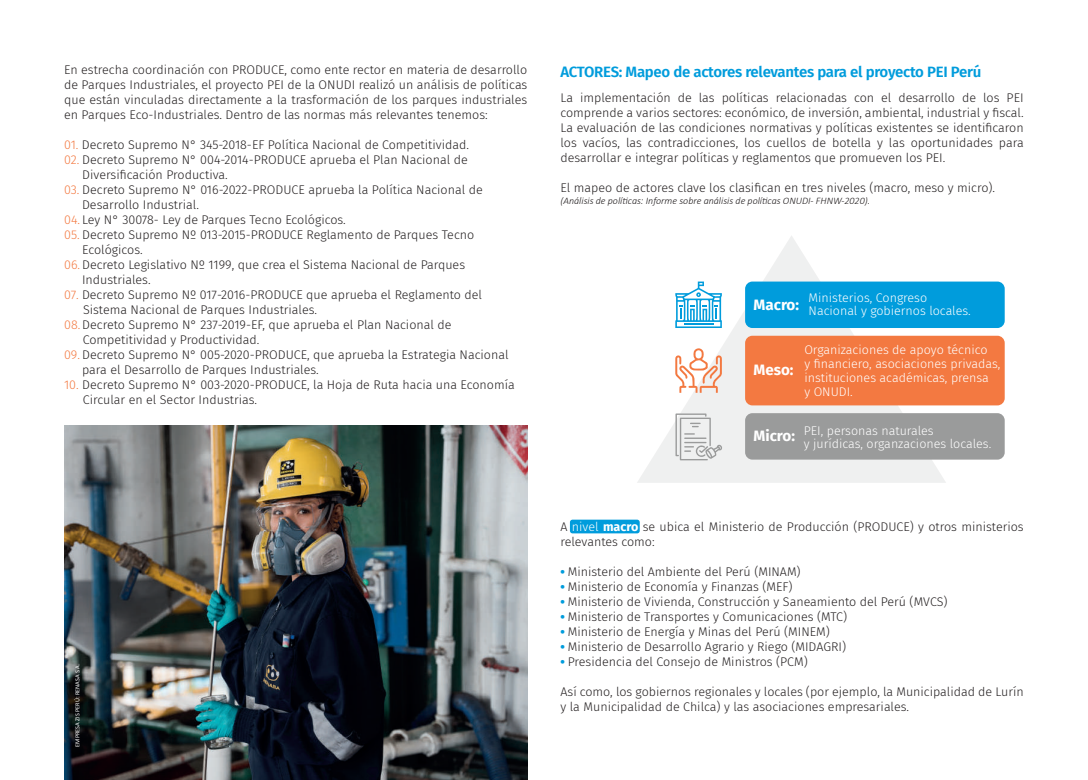
<style>
.page{position:relative;width:1088px;height:780px;background:#fff}
.page>*{position:absolute;margin:0;border:0;box-sizing:border-box;transform-origin:0 0}
.t1{font:700 15.12px "Fira Sans";color:#fff}
.t2{font:600 15px "Fira Sans";letter-spacing:-.02em;color:#009cdc}
.t3{font:300 12.5px/15px "Fira Sans";color:#231f20}
.t4{font:300 12.5px/13.8px "Fira Sans";color:#fff}
.t5{font:italic 300 10px "Calibri";color:#231f20}
.t6{font:6.25px "Calibri";color:#fff}
.s1{color:#f37941}
.s2{color:#fff}
.s3{font-weight:700;color:#fff}
.s4{font-weight:800;color:#009cdc}
</style>
<div class="page">
<div style="left:570px;top:519px;width:70px;height:14px;background:#009cdc;border-radius:3px"></div>
<svg style="left:637px;top:236px;width:309px;height:247px"></svg>
<img style="left:64px;top:425px;width:463px;height:355px">
<div style="left:745px;top:281px;width:260px;height:47px;background:#009cdc;border-radius:7px"></div>
<div style="left:745px;top:336px;width:260px;height:69px;background:#f37941;border-radius:7px"></div>
<div style="left:745px;top:413px;width:260px;height:46px;background:#9a9b9b;border-radius:7px"></div>
<svg style="left:675px;top:281px;width:47px;height:47px"></svg>
<svg style="left:675px;top:348px;width:47px;height:45px"></svg>
<svg style="left:675px;top:413px;width:47px;height:47px"></svg>
<p class="t3" style="left:64px;top:62px;width:465px;text-align:justify">En estrecha coordinación con PRODUCE, como ente rector en materia de desarrollo de Parques Industriales, el proyecto PEI de la ONUDI realizó un análisis de políticas que están vinculadas directamente a la trasformación de los parques industriales en Parques Eco-Industriales. Dentro de las normas más relevantes tenemos:</p>
<p class="t3" style="left:64px;top:137px;width:406px"><span class="s1">01.</span> Decreto Supremo N° 345-2018-EF Política Nacional de Competitividad.</p>
<p class="t3" style="left:82px;top:152px;width:387px;text-indent:-18px"><span class="s1">02.</span> Decreto Supremo N° 004-2014-PRODUCE aprueba el Plan Nacional de<br>Diversificación Productiva.</p>
<p class="t3" style="left:82px;top:182px;width:402px;text-indent:-18px"><span class="s1">03.</span> Decreto Supremo N° 016-2022-PRODUCE aprueba la Política Nacional de<br>Desarrollo Industrial.</p>
<p class="t3" style="left:64px;top:212px;width:283px"><span class="s1">04.</span> Ley N° 30078- Ley de Parques Tecno Ecológicos.</p>
<p class="t3" style="left:82px;top:227px;width:393px;text-indent:-18px"><span class="s1">05.</span> Decreto Supremo Nº 013-2015-PRODUCE Reglamento de Parques Tecno<br>Ecológicos.</p>
<p class="t3" style="left:82px;top:257px;width:385px;text-indent:-18px"><span class="s1">06.</span> Decreto Legislativo Nº 1199, que crea el Sistema Nacional de Parques<br>Industriales.</p>
<p class="t3" style="left:83px;top:287px;width:400px;text-indent:-19px"><span class="s1">07.</span> Decreto Supremo Nº 017-2016-PRODUCE que aprueba el Reglamento del<br>Sistema Nacional de Parques Industriales.</p>
<p class="t3" style="left:83px;top:317px;width:370px;text-indent:-19px"><span class="s1">08.</span> Decreto Supremo N° 237-2019-EF, que aprueba el Plan Nacional de<br>Competitividad y Productividad.</p>
<p class="t3" style="left:82px;top:347px;width:428px;text-indent:-18px"><span class="s1">09.</span> Decreto Supremo N° 005-2020-PRODUCE, que aprueba la Estrategia Nacional para el Desarrollo de Parques Industriales.</p>
<p class="t3" style="left:83px;top:377px;width:433px;text-indent:-19px"><span class="s1">10.</span> Decreto Supremo N° 003-2020-PRODUCE, la Hoja de Ruta hacia una Economía<br>Circular en el Sector Industrias.</p>
<p class="t6" style="left:74px;top:746px;width:85px;rotate:-90deg">EMPRESA ZIS PERÚ: RENASA S.A.</p>
<p class="t2" style="left:560px;top:60px;width:422px">ACTORES: Mapeo de actores relevantes para el proyecto PEI Perú</p>
<p class="t3" style="left:560px;top:90px;width:465px;text-align:justify">La implementación de las políticas relacionadas con el desarrollo de los PEI comprende a varios sectores: económico, de inversión, ambiental, industrial y fiscal.<br>La evaluación de las condiciones normativas y políticas existentes se identificaron los vacíos, las contradicciones, los cuellos de botella y las oportunidades para desarrollar e integrar políticas y reglamentos que promueven los PEI.</p>
<p class="t3" style="left:560px;top:180px;width:436px">El mapeo de actores clave los clasifican en tres niveles (macro, meso y micro).</p>
<p class="t5" style="left:560px;top:194px;width:311px">(Análisis de políticas: Informe sobre análisis de políticas ONUDI- FHNW-2020).</p>
<p class="t1" style="left:753px;top:291px;width:47px">Macro:</p>
<p class="t4" style="left:808px;top:290px;width:164px">Ministerios, Congreso<br>Nacional y gobiernos locales.</p>
<p class="t1" style="left:753px;top:357px;width:42px">Meso:</p>
<p class="t4" style="left:804px;top:343px;width:198px">Organizaciones de apoyo técnico<br>y financiero, asociaciones privadas, instituciones académicas, prensa<br>y ONUDI.</p>
<p class="t1" style="left:753px;top:423px;width:43px">Micro:</p>
<p class="t4" style="left:804px;top:423px;width:189px">PEI, personas naturales<br>y jurídicas, organzaciones locales.</p>
<p class="t3" style="left:560px;top:519px;width:465px">A <span class="s2">nivel</span> <span class="s3">macro</span> se ubica el Ministerio de Producción (PRODUCE) y otros ministerios relevantes como:</p>
<p class="t3" style="left:560px;top:564px;width:242px"><span class="s4">•</span> Ministerio del Ambiente del Perú (MINAM)</p>
<p class="t3" style="left:560px;top:579px;width:233px"><span class="s4">•</span> Ministerio de Economía y Finanzas (MEF)</p>
<p class="t3" style="left:560px;top:594px;width:389px"><span class="s4">•</span> Ministerio de Vivienda, Construcción y Saneamiento del Perú (MVCS)</p>
<p class="t3" style="left:560px;top:609px;width:288px"><span class="s4">•</span> Ministerio de Transportes y Comunicaciones (MTC)</p>
<p class="t3" style="left:560px;top:624px;width:271px"><span class="s4">•</span> Ministerio de Energía y Minas del Perú (MINEM)</p>
<p class="t3" style="left:560px;top:639px;width:287px"><span class="s4">•</span> Ministerio de Desarrollo Agrario y Riego (MIDAGRI)</p>
<p class="t3" style="left:560px;top:654px;width:249px"><span class="s4">•</span> Presidencia del Consejo de Ministros (PCM)</p>
<p class="t3" style="left:560px;top:684px;width:465px">Así como, los gobiernos regionales y locales (por ejemplo, la Municipalidad de Lurín y la Municipalidad de Chilca) y las asociaciones empresariales.</p>
</div>
